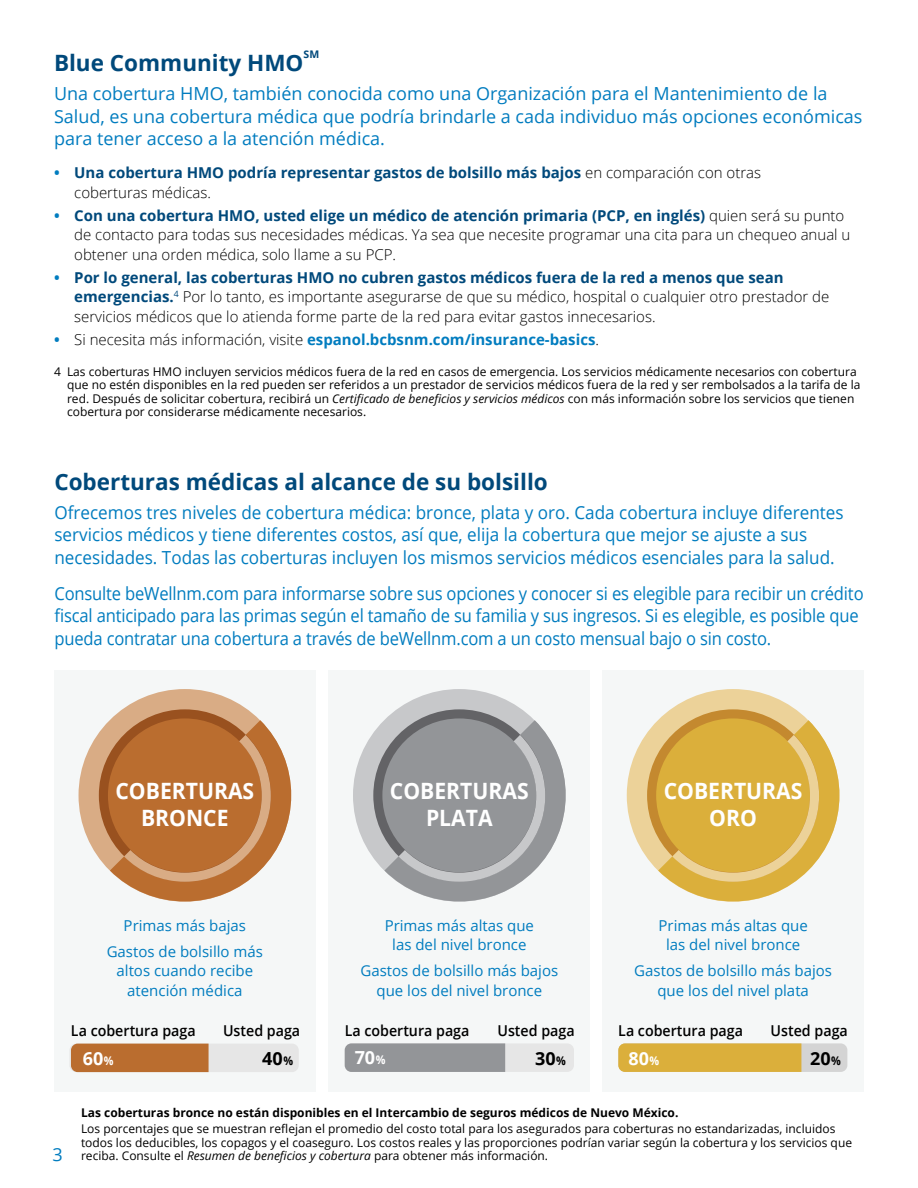
<style>
.page{position:relative;width:918px;height:1188px;background:#fff}
.page>*{position:absolute;margin:0;border:0;box-sizing:border-box;transform-origin:0 0}
.subtitle{font:700 22.5px "Open Sans";color:#00497b}
.subtitle-2{font:700 22.5px/27px "Open Sans";color:#fff;text-align:center;scale:.94 1}
.intro{font:18px/22.5px "Open Sans";color:#007cbf;scale:.92 1}
.intro-2{font:18px/22.5px "Open Sans";color:#007cbf;scale:.95 1}
.intro-3{font:18px/22.5px "Open Sans";color:#007cbf}
.t1{font:700 18px "Open Sans";color:#fff}
.t2{font:700 18px "Open Sans";color:#000}
.t3{font:300 15px/19.5px "Open Sans";color:#000}
.callout{font:15px/19.5px "Open Sans";color:#007cbf;text-align:center}
.t4{font:700 15px/19.5px "Open Sans";color:#00497b}
.t5{font:600 15px "Open Sans";color:#000;scale:.95 1}
.t6{font:700 15px "Open Sans";color:#007cbf}
.taglines{font:12px/13.5px "Open Sans";color:#000}
.taglines-2{font:700 12px "Open Sans";color:#000}
.subtitle-3{font:700 10.5px "Open Sans";color:#00497b}
.s1{color:#007cbf}
.s2{font-weight:300;color:#000}
.s3{font-weight:700;color:#007cbf}
.s4{font-weight:700;color:#00497b}
.s5{font-style:italic}
.s6{font-size:12px}
</style>
<div class="page">
<div style="left:54px;top:671px;width:262px;height:421px;background:#f5f7f7"></div>
<div style="left:328px;top:671px;width:262px;height:421px;background:#f5f7f7"></div>
<div style="left:602px;top:671px;width:262px;height:421px;background:#f5f7f7"></div>
<div style="left:79px;top:689px;width:212px;height:213px;background:#d9ac85;border-radius:50%"></div>
<div style="left:99px;top:709px;width:172px;height:172px;border:9px solid #99511f;border-radius:50%"></div>
<svg style="left:110px;top:720px;width:182px;height:182px"></svg>
<div style="left:353px;top:689px;width:213px;height:213px;background:#c7c8ca;border-radius:50%"></div>
<div style="left:373px;top:709px;width:172px;height:172px;border:9px solid #636366;border-radius:50%"></div>
<svg style="left:384px;top:720px;width:182px;height:182px"></svg>
<div style="left:627px;top:689px;width:212px;height:213px;background:#ecd299;border-radius:50%"></div>
<div style="left:647px;top:709px;width:172px;height:172px;border:9px solid #c4892f;border-radius:50%"></div>
<svg style="left:658px;top:720px;width:182px;height:182px"></svg>
<div style="left:69px;top:1044px;width:230px;height:28px;background:#e6e6e6;border-radius:7px"></div>
<div style="left:71px;top:1044px;width:138px;height:28px;background:#ba6d2f"></div>
<div style="left:345px;top:1043px;width:229px;height:29px;background:#e6e6e6;border-radius:7px"></div>
<div style="left:345px;top:1043px;width:160px;height:29px;background:#939598"></div>
<div style="left:618px;top:1043px;width:229px;height:29px;background:#d4d4d4;border-radius:7px"></div>
<svg style="left:618px;top:1043px;width:183px;height:29px;background:#dbb03e"></svg>
<p class="subtitle-3" style="left:304px;top:46px;width:17px">SM</p>
<p class="intro-3" style="left:54px;top:82px;width:810px">Una cobertura HMO, también conocida como una Organización para el Mantenimiento de la<br>Salud, es una cobertura médica que podría brindarle a cada individuo más opciones económicas para tener acceso a la atención médica.</p>
<p class="t4" style="left:74px;top:163px;width:688px;text-indent:-20px"><span class="s1">•</span> Una cobertura HMO podría representar gastos de bolsillo más bajos <span class="s2">en comparación con otras coberturas médicas.</span></p>
<p class="t3" style="left:74px;top:205px;width:778px;text-indent:-20px"><span class="s3">•</span> <span class="s4">Con una cobertura HMO, usted elige un médico de atención primaria (PCP, en inglés)</span> quien será su punto de contacto para todas sus necesidades médicas. Ya sea que necesite programar una cita para un chequeo anual u obtener una orden médica, solo llame a su PCP.</p>
<p class="t3" style="left:74px;top:267px;width:757px;text-indent:-20px"><span class="s3">•</span> <span class="s4">Por lo general, las coberturas HMO no cubren gastos médicos fuera de la red a menos que sean emergencias.</span><sup>4</sup> Por lo tanto, es importante asegurarse de que su médico, hospital o cualquier otro prestador de servicios médicos que lo atienda forme parte de la red para evitar gastos innecesarios.</p>
<p class="t6" style="left:54px;top:329px;width:547px">• <span class="s2">Si necesita más información, visite</span> espanol.bcbsnm.com/insurance-basics<span class="s2">.</span></p>
<p class="taglines" style="left:67px;top:364px;width:795px;text-indent:-13px">4 Las coberturas HMO incluyen servicios médicos fuera de la red en casos de emergencia. Los servicios médicamente necesarios con cobertura que no estén disponibles en la red pueden ser referidos a un prestador de servicios médicos fuera de la red y ser rembolsados a la tarifa de la red. Después de solicitar cobertura, recibirá un <span class="s5">Certificado de beneficios y servicios médicos</span> con más información sobre los servicios que tienen cobertura por considerarse médicamente necesarios.</p>
<p class="subtitle" style="left:54px;top:47px;width:251px">Blue Community HMO</p>
<p class="subtitle" style="left:54px;top:466px;width:495px">Coberturas médicas al alcance de su bolsillo</p>
<p class="intro-2" style="left:54px;top:501px;width:832px">Ofrecemos tres niveles de cobertura médica: bronce, plata y oro. Cada cobertura incluye diferentes servicios médicos y tiene diferentes costos, así que, elija la cobertura que mejor se ajuste a sus necesidades. Todas las coberturas incluyen los mismos servicios médicos esenciales para la salud.</p>
<p class="intro" style="left:54px;top:582px;width:881px">Consulte beWellnm.com para informarse sobre sus opciones y conocer si es elegible para recibir un crédito fiscal anticipado para las primas según el tamaño de su familia y sus ingresos. Si es elegible, es posible que pueda contratar una cobertura a través de beWellnm.com a un costo mensual bajo o sin costo.</p>
<p class="subtitle-2" style="left:115px;top:777px;width:149px">COBERTURAS<br>BRONCE</p>
<p class="callout" style="left:124px;top:915px;width:124px">Primas más bajas</p>
<p class="callout" style="left:107px;top:941px;width:158px">Gastos de bolsillo más altos cuando recibe atención médica</p>
<p class="t5" style="left:71px;top:1020px;width:133px">La cobertura paga</p>
<p class="t1" style="left:83px;top:1045px;width:32px">60<span class="s6">%</span></p>
<p class="t5" style="left:223px;top:1020px;width:83px">Usted paga</p>
<p class="t2" style="left:262px;top:1046px;width:32px">40<span class="s6">%</span></p>
<p class="subtitle-2" style="left:390px;top:777px;width:149px">COBERTURAS<br>PLATA</p>
<p class="callout" style="left:385px;top:915px;width:151px">Primas más altas que las del nivel bronce</p>
<p class="callout" style="left:360px;top:961px;width:199px">Gastos de bolsillo más bajos que los del nivel bronce</p>
<p class="t5" style="left:345px;top:1020px;width:133px">La cobertura paga</p>
<p class="t1" style="left:355px;top:1045px;width:32px">70<span class="s6">%</span></p>
<p class="t5" style="left:497px;top:1020px;width:83px">Usted paga</p>
<p class="t2" style="left:535px;top:1046px;width:32px">30<span class="s6">%</span></p>
<p class="subtitle-2" style="left:664px;top:777px;width:149px">COBERTURAS<br>ORO</p>
<p class="callout" style="left:659px;top:915px;width:151px">Primas más altas que las del nivel bronce</p>
<p class="callout" style="left:634px;top:961px;width:199px">Gastos de bolsillo más bajos que los del nivel plata</p>
<p class="t5" style="left:618px;top:1020px;width:133px">La cobertura paga</p>
<p class="t1" style="left:628px;top:1046px;width:32px">80<span class="s6">%</span></p>
<p class="t5" style="left:771px;top:1020px;width:83px">Usted paga</p>
<p class="t2" style="left:810px;top:1046px;width:32px">20<span class="s6">%</span></p>
<p class="taglines-2" style="left:81px;top:1104px;width:599px">Las coberturas bronce no están disponibles en el Intercambio de seguros médicos de Nuevo México.</p>
<p class="taglines" style="left:81px;top:1122px;width:773px">Los porcentajes que se muestran reflejan el promedio del costo total para los asegurados para coberturas no estandarizadas, incluidos todos los deducibles, los copagos y el coaseguro. Los costos reales y las proporciones podrían variar según la cobertura y los servicios que</p>
<p class="intro-3" style="left:52px;top:1143px;width:12px">3</p>
<p class="taglines" style="left:81px;top:1149px;width:469px">reciba. Consulte el <span class="s5">Resumen de beneficios y cobertura</span> para obtener más información.</p>
</div>
